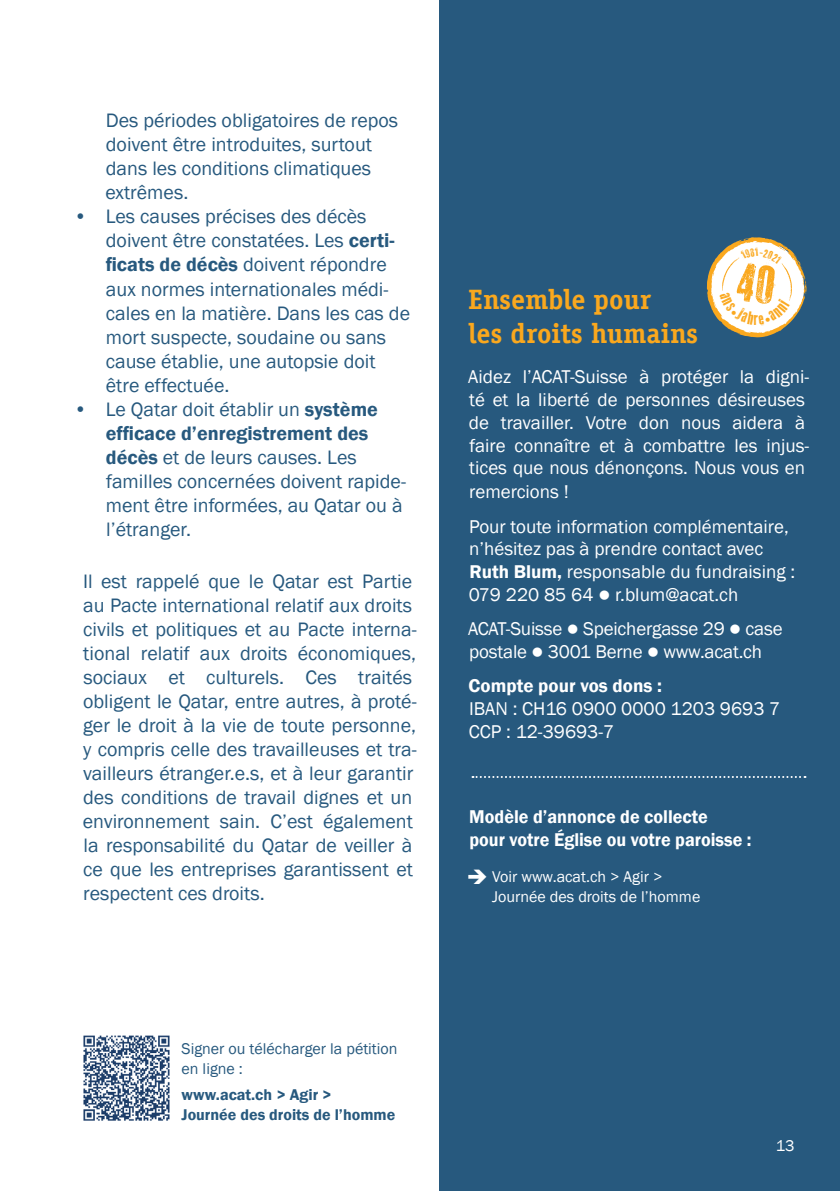
<style>
.page{position:relative;width:840px;height:1191px;background:#fff}
.page>*{position:absolute;margin:0;border:0;box-sizing:border-box;transform-origin:0 0}
.DE-Titel_klein{font:700 28px/34px "Officina Serif LT";color:#faa81e}
.FR-Normal{font:20px/24px "Franklin Gothic";color:#27597e}
.FR-Spenden_Details{font:19px/22.8px "Franklin Gothic";color:#fff}
.FR-Normal-2{font:19px/23px "Franklin Gothic";color:#fff}
.DE-Box{font:600 19px/23.2px "Franklin Gothic";color:#fff;scale:.95 1}
.DE-Quelle{font:16px/20px "Franklin Gothic";color:#fff}
.FR-Quelle{font:600 16px/20px "Franklin Gothic";color:#27597e}
.FR-Quelle-2{font:16px/20px "Franklin Gothic";color:#27597e}
.s1{font-weight:600}
</style>
<div class="page">
<div style="left:439px;top:0;width:400px;height:1191px;background:#27597e"></div>
<svg style="left:472px;top:776px;width:333px;height:2px"></svg>
<img style="left:83px;top:1035px;width:87px;height:86px">
<svg style="left:706px;top:237px;width:101px;height:101px"></svg>
<p class="FR-Normal" style="left:105px;top:109px;width:294px">Des périodes obligatoires de repos doivent être introduites, surtout dans les conditions climatiques extrêmes.</p>
<p class="FR-Normal" style="left:106px;top:205px;width:306px;text-indent:-32px">• Les causes précises des décès doivent être constatées. Les <span class="s1">certi&shy;ficats de décès</span> doivent répondre aux normes internationales médi&shy;cales en la matière. Dans les cas de mort suspecte, soudaine ou sans cause établie, une autopsie doit être effectuée.</p>
<p class="FR-Normal" style="left:106px;top:397px;width:301px;text-indent:-32px">• Le Qatar doit établir un <span class="s1">système efficace d’enregistrement des décès</span> et de leurs causes. Les familles concernées doivent rapide&shy;ment être informées, au Qatar ou à l’étranger.</p>
<p class="FR-Normal" style="left:83px;top:569px;width:335px">Il est rappelé que le Qatar est Partie au Pacte international relatif aux droits civils et politiques et au Pacte interna&shy;tional relatif aux droits économiques, sociaux et culturels. Ces traités obligent le Qatar, entre autres, à proté&shy;ger le droit à la vie de toute personne, y compris celle des travailleuses et tra&shy;vailleurs étranger.e.s, et à leur garantir des conditions de travail dignes et un environnement sain. C’est également la responsabilité du Qatar de veiller à ce que les entreprises garantissent et respectent ces droits.</p>
<p class="DE-Titel_klein" style="left:467px;top:282px;width:231px">Ensemble pour<br>les droits humains</p>
<p class="FR-Normal-2" style="left:468px;top:366px;width:342px">Aidez l’ACAT-Suisse à protéger la digni&shy;té et la liberté de personnes désireuses de travailler. Votre don nous aidera à faire connaître et à combattre les injus&shy;tices que nous dénonçons. Nous vous en remercions !</p>
<p class="FR-Spenden_Details" style="left:468px;top:515px;width:328px">Pour toute information complémentaire, n’hésitez pas à prendre contact avec <span class="s1">Ruth Blum,</span> responsable du fundraising :<br>079 220 85 64 ● r.blum@acat.ch</p>
<p class="FR-Spenden_Details" style="left:468px;top:618px;width:316px">ACAT-Suisse ● Speichergasse 29 ● case postale ● 3001 Berne ● www.acat.ch</p>
<p class="FR-Spenden_Details" style="left:468px;top:674px;width:313px"><span class="s1">Compte pour vos dons :<br></span>IBAN : CH16 0900 0000 1203 9693 7<br>CCP : 12-39693-7</p>
<p class="DE-Box" style="left:469px;top:805px;width:298px">Modèle d’annonce de collecte<br>pour votre Église ou votre paroisse :</p>
<p class="DE-Quelle" style="left:492px;top:866px;width:209px;text-indent:-26px">➔ Voir www.acat.ch &gt; Agir &gt;<br>Journée des droits de l’homme</p>
<p class="FR-Quelle-2" style="left:181px;top:1039px;width:217px">Signer ou télécharger la pétition en ligne :</p>
<p class="FR-Quelle" style="left:181px;top:1084px;width:215px">www.acat.ch &gt; Agir &gt;<br>Journée des droits de l’homme</p>
<p class="DE-Quelle" style="left:775px;top:1136px;width:20px">13</p>
</div>
